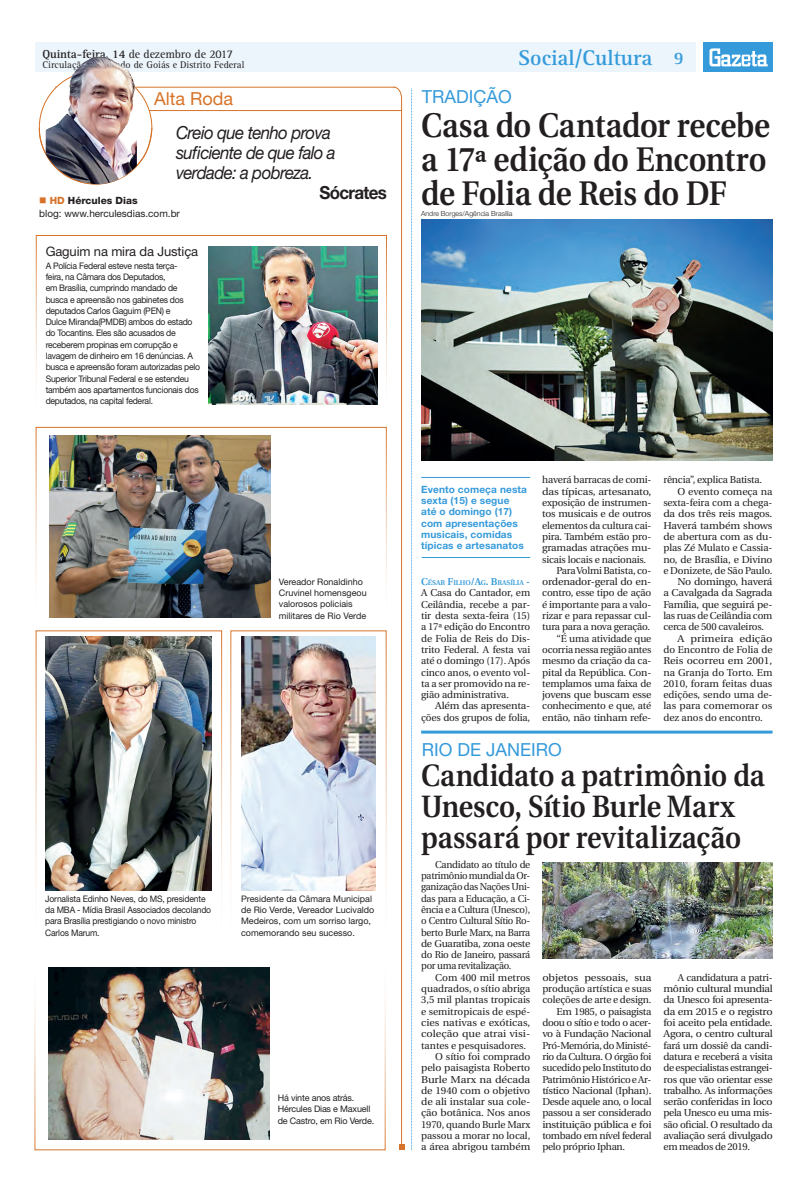
<style>
.page{position:relative;width:808px;height:1191px;background:#fff}
.page>*{position:absolute;margin:0;border:0;box-sizing:border-box;transform-origin:0 0}
.Manchete{font:600 34.1px/34px "Utopia";letter-spacing:-.01em;color:#231f20;text-align:justify;scale:.9 1}
.Manchete-2{font:600 30.8px/31px "Utopia";letter-spacing:-.005em;color:#231f20;scale:.9 1}
.t1{font:700 22px "Rotis Serif";color:#349ada}
.Legenda{font:italic 18px/20px "Helvetica Neue";letter-spacing:-.04em;color:#231f20;scale:.94 1}
.Retranca{font:18px "Helvetica Neue";color:#349ada}
.Retranca-2{font:18px "Helvetica Neue";color:#d67329}
.Legenda-2{font:700 18px "Helvetica Neue";letter-spacing:-.04em;color:#231f20;scale:.94 1}
.t2{font:700 18px "Rotis Serif";color:#349ada}
.Legenda-3{font:13px "Helvetica Neue";letter-spacing:-.01em;color:#231f20}
.t3{font:12px "Rotis Serif";letter-spacing:-.01em;color:#231f20}
.TExto_Corrido{font:10px/11.3px "Utopia";letter-spacing:-.02em;color:#231f20;text-align:justify}
.TExto_Corrido-2{font:10px/11.3px "Utopia";letter-spacing:-.02em;color:#231f20;text-align:justify;scale:1.1 1}
.Repórter{font:10px/11.3px "Utopia";letter-spacing:-.01em;color:#231f20;text-align:justify}
.TExto_Corrido-3{font:10px/11.3px "Utopia";letter-spacing:-.02em;color:#231f20;text-align:right;scale:1.06 1}
.Olho{font:700 10px/11.3px "Helvetica Neue";letter-spacing:.01em;color:#349ada}
.t4{font:10px "Rotis Serif";color:#231f20}
.t5{font:10px "Helvetica Neue";color:#231f20}
.t6{font:800 10px "Helvetica Neue";color:#231f20}
.Legenda-4{font:9px/11.3px "Helvetica Neue";letter-spacing:-.03em;color:#231f20;scale:.96 1}
.Legenda-5{font:9px/11.3px "Helvetica Neue";color:#231f20}
.Legenda-6{font:9px/11.3px "Helvetica Neue";letter-spacing:-.03em;color:#231f20;scale:.95 1}
.Legenda-7{font:9px/11.3px "Helvetica Neue";letter-spacing:-.03em;color:#231f20}
.Crédito_Fotógrafo{font:300 7px "Helvetica Neue";color:#231f20}
.Repórter-2{font:600 7px "Utopia";letter-spacing:-.015em;color:#349ada}
.s1{font-weight:700}
.s2{color:#d67329}
.s3{font-size:10px}
</style>
<div class="page">
<div style="left:35px;top:43px;width:661px;height:29px;background:#ebf5fb"></div>
<div style="left:703px;top:43px;width:69px;height:29px;background:#349ada"></div>
<svg style="left:709px;top:48px;width:59px;height:18px"></svg>
<svg style="left:411px;top:89px;width:1px;height:1061px"></svg>
<hr style="left:401px;top:97px;width:1px;height:1048px;background:#d67329">
<svg style="left:399px;top:1144px;width:6px;height:6px"></svg>
<svg style="left:395px;top:87px;width:7px;height:10px"></svg>
<hr style="left:55px;top:87px;width:340px;height:1px;background:#d67329">
<hr style="left:42px;top:110px;width:360px;height:1px;background:#d67329">
<div style="left:39px;top:71px;width:113px;height:113px;background:#fff;border-radius:50%"></div>
<svg style="left:39px;top:127px;width:113px;height:58px"></svg>
<img style="left:46px;top:56px;width:91px;height:128px">
<div style="left:36px;top:235px;width:351px;height:180px;border:1px solid #d67329"></div>
<hr style="left:421px;top:477px;width:109px;height:1px;background:#349ada">
<hr style="left:422px;top:557px;width:108px;height:1px;background:#349ada">
<img style="left:421px;top:219px;width:351px;height:242px">
<div style="left:36px;top:427px;width:351px;height:192px;border:1px solid #d67329"></div>
<hr style="left:421px;top:730px;width:351px;height:3px;background:#349ada">
<img style="left:542px;top:862px;width:230px;height:96px">
<img style="left:209px;top:246px;width:168px;height:158px">
<img style="left:50px;top:436px;width:220px;height:182px">
<img style="left:48px;top:967px;width:221px;height:172px">
<img style="left:45px;top:637px;width:166px;height:253px">
<img style="left:241px;top:637px;width:135px;height:253px">
<p class="t3" style="left:43px;top:47px;width:192px"><span class="s1">Quinta-feira, 14</span> de dezembro de 2017</p>
<p class="t4" style="left:43px;top:59px;width:203px">Circulação no Estado de Goiás e Distrito Federal</p>
<p class="t1" style="left:518px;top:45px;width:136px">Social/Cultura</p>
<p class="t2" style="left:674px;top:48px;width:12px">9</p>
<p class="Retranca" style="left:422px;top:86px;width:91px">TRADIÇÃO</p>
<p class="Manchete" style="left:421px;top:109px;width:389px">Casa do Cantador recebe a 17ª edição do Encontro de Folia de Reis do DF</p>
<p class="Retranca-2" style="left:154px;top:88px;width:81px">Alta Roda</p>
<p class="Legenda" style="left:176px;top:123px;width:171px">Creio que tenho prova suficiente de que falo a verdade: a pobreza.</p>
<p class="Legenda-2" style="left:320px;top:182px;width:73px">Sócrates</p>
<p class="t6" style="left:39px;top:195px;width:100px"><span class="s2">■ HD</span> Hércules Dias</p>
<p class="t5" style="left:39px;top:208px;width:142px">blog: www.herculesdias.com.br</p>
<p class="Crédito_Fotógrafo" style="left:421px;top:209px;width:93px">Andre Borges/Agência Brasília</p>
<p class="Legenda-3" style="left:46px;top:244px;width:154px">Gaguim na mira da Justiça</p>
<p class="Legenda-4" style="left:46px;top:260px;width:162px">A Polícia Federal esteve nesta terça-<br>feira, na Câmara dos Deputados,<br>em Brasília, cumprindo mandado de busca e apreensão nos gabinetes dos deputados Carlos Gaguim (PEN) e<br>Dulce Miranda(PMDB) ambos do estado do Tocantins. Eles são acusados de receberem propinas em corrupção e lavagem de dinheiro em 16 denúncias. A busca e apreensão foram autorizadas pelo Superior Tribunal Federal e se estendeu também aos apartamentos funcionais dos deputados, na capital federal.</p>
<p class="Legenda-5" style="left:279px;top:575px;width:89px">Vereador Ronaldinho<br>Cruvinel homensgeou valorosos policiais militares de Rio Verde</p>
<p class="Legenda-6" style="left:45px;top:892px;width:176px">Jornalista Edinho Neves, do MS, presidente da MBA - Mídia Brasil Associados decolando para Brasília prestigiando o novo ministro Carlos Marum.</p>
<p class="Legenda-5" style="left:241px;top:892px;width:135px">Presidente da Câmara Municipal de Rio Verde, Vereador Lucivaldo<br>Medeiros, com um sorriso largo, comemorando seu sucesso.</p>
<p class="Legenda-7" style="left:278px;top:1092px;width:98px">Há vinte anos atrás.<br>Hércules Dias e Maxuell de Castro, em Rio Verde.</p>
<p class="Olho" style="left:421px;top:483px;width:107px">Evento começa nesta sexta (15) e segue até o domingo (17) com apresentações musicais, comidas típicas e artesanatos</p>
<p class="Repórter-2" style="left:421px;top:579px;width:111px"><span class="s3">C</span>ÉSAR <span class="s3">F</span>ILHO<span class="s3">/A</span>G<span class="s3">. B</span>RASÍLIA <span class="s3">-</span></p>
<p class="Repórter" style="left:421px;top:587px;width:111px">A Casa do Cantador, em Ceilândia, recebe a par&shy;tir desta sexta-feira (15) a 17ª edição do Encontro de Folia de Reis do Dis&shy;trito Federal. A festa vai até o domingo (17). Após cinco anos, o evento vol&shy;ta a ser promovido na re&shy;gião administrativa.</p>
<p class="TExto_Corrido-3" style="left:421px;top:700px;width:104px">Além das apresenta&shy;ções dos grupos de folia,</p>
<p class="TExto_Corrido" style="left:542px;top:474px;width:111px">haverá barracas de comi&shy;das típicas, artesanato, exposição de instrumen&shy;tos musicais e de outros elementos da cultura cai&shy;pira. Também estão pro&shy;gramadas atrações mu&shy;sicais locais e nacionais.</p>
<p class="TExto_Corrido" style="left:542px;top:565px;width:111px;text-indent:14px">Para Volmi Batista, co&shy;ordenador-geral do en&shy;contro, esse tipo de ação é importante para a valo&shy;rizar e para repassar cul&shy;tura para a nova geração.</p>
<p class="TExto_Corrido" style="left:542px;top:633px;width:111px;text-indent:14px">“É uma atividade que ocorria nessa região antes mesmo da criação da ca&shy;pital da República. Con&shy;templamos uma faixa de jovens que buscam esse conhecimento e que, até então, não tinham refe-</p>
<p class="TExto_Corrido" style="left:663px;top:474px;width:100px">rência”, explica Batista.</p>
<p class="TExto_Corrido" style="left:663px;top:486px;width:111px;text-indent:14px">O evento começa na sexta-feira com a chega&shy;da dos três reis magos.<br>Haverá também shows de abertura com as du&shy;plas Zé Mulato e Cassia&shy;no, de Brasília, e Divino e Donizete, de São Paulo.</p>
<p class="TExto_Corrido-3" style="left:663px;top:576px;width:104px;text-align:justify;text-indent:14px">No domingo, haverá a Cavalgada da Sagrada Família, que seguirá pe&shy;las ruas de Ceilândia com cerca de 500 cavaleiros.</p>
<p class="TExto_Corrido-2" style="left:663px;top:633px;width:101px;text-indent:14px">A primeira edição do Encontro de Folia de Reis ocorreu em 2001, na Granja do Torto. Em 2010, foram feitas duas edições, sendo uma de&shy;las para comemorar os dez anos do encontro.</p>
<p class="Retranca" style="left:422px;top:739px;width:142px">RIO DE JANEIRO</p>
<p class="Manchete-2" style="left:421px;top:760px;width:383px">Candidato a patrimônio da<br>Unesco, Sítio Burle Marx passará por revitalização</p>
<p class="TExto_Corrido" style="left:421px;top:859px;width:111px;text-indent:14px">Candidato ao título de patrimônio mundial da Or&shy;ganização das Nações Uni&shy;das para a Educação, a Ci&shy;ência e a Cultura (Unesco), o Centro Cultural Sítio Ro&shy;berto Burle Marx, na Barra de Guaratiba, zona oeste do Rio de Janeiro, passará por uma revitalização.</p>
<p class="TExto_Corrido" style="left:421px;top:972px;width:111px;text-indent:14px">Com 400 mil metros quadrados, o sítio abriga 3,5 mil plantas tropicais e semitropicais de espé&shy;cies nativas e exóticas, coleção que atrai visi&shy;tantes e pesquisadores.</p>
<p class="TExto_Corrido" style="left:421px;top:1051px;width:111px;text-indent:14px">O sítio foi comprado pelo paisagista Roberto Burle Marx na década de 1940 com o objetivo de ali instalar sua cole&shy;ção botânica. Nos anos 1970, quando Burle Marx passou a morar no local, a área abrigou também</p>
<p class="TExto_Corrido-2" style="left:542px;top:972px;width:101px">objetos pessoais, sua produção artística e suas coleções de arte e design.</p>
<p class="TExto_Corrido" style="left:542px;top:1005px;width:111px;text-indent:14px">Em 1985, o paisagista doou o sítio e todo o acer&shy;vo à Fundação Nacional Pró-Memória, do Ministé&shy;rio da Cultura. O órgão foi sucedido pelo Instituto do Patrimônio Histórico e Ar&shy;tístico Nacional (Iphan).<br>Desde aquele ano, o local passou a ser considerado instituição pública e foi tombado em nível federal pelo próprio Iphan.</p>
<p class="TExto_Corrido" style="left:663px;top:972px;width:111px;text-indent:14px">A candidatura a patri&shy;mônio cultural mundial da Unesco foi apresenta&shy;da em 2015 e o registro foi aceito pela entidade.<br>Agora, o centro cultural fará um dossiê da candi&shy;datura e receberá a visita de especialistas estrangei&shy;ros que vão orientar esse trabalho. As informações serão conferidas in loco pela Unesco eu uma mis&shy;são oficial. O resultado da avaliação será divulgado em meados de 2019.</p>
</div>
